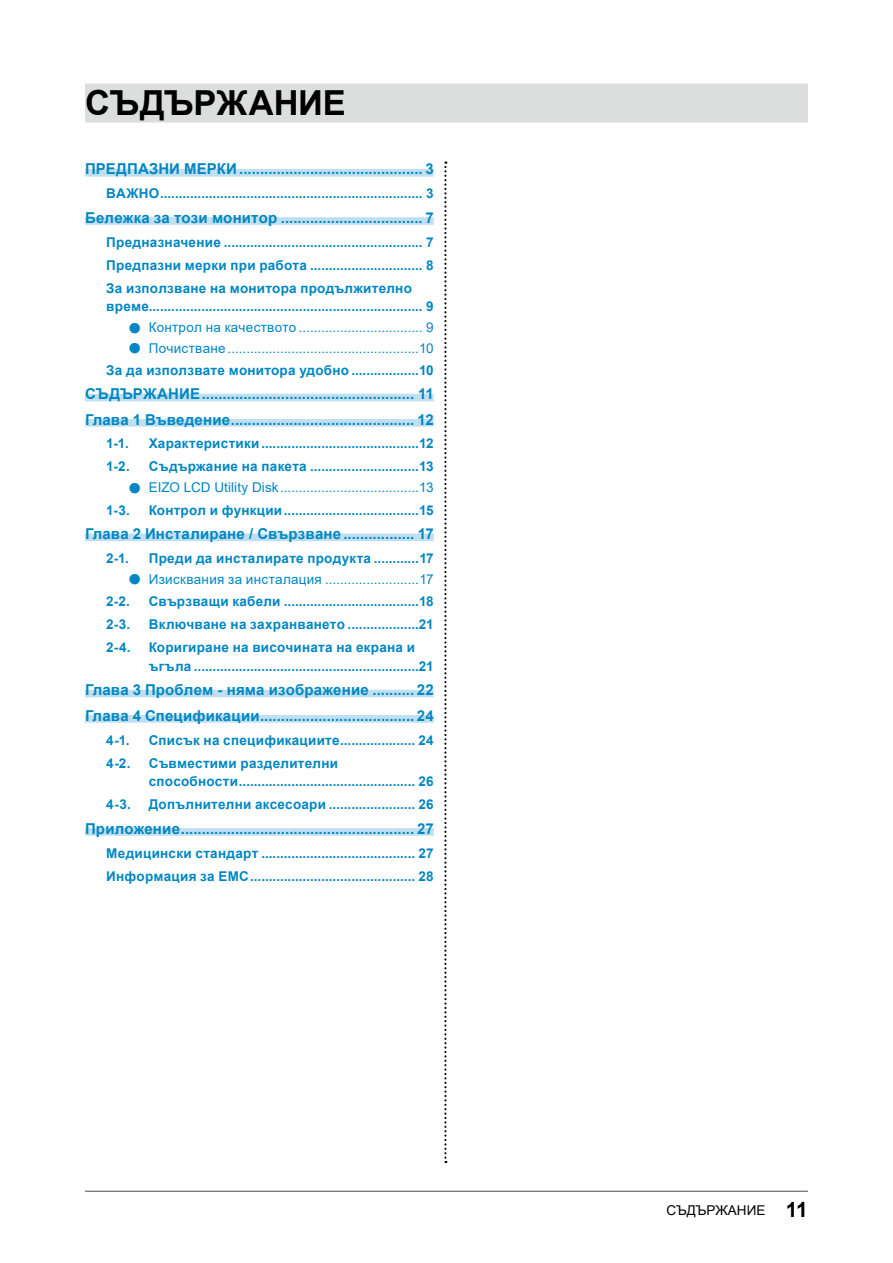
<style>
.page{position:relative;width:893px;height:1263px;background:#fff}
.page>*{position:absolute;margin:0;border:0;box-sizing:border-box;transform-origin:0 0}
.t1{font:700 34.5px "Arial";letter-spacing:-.005em;color:#000}
.t2{font:700 15px/25.2px "Arial";letter-spacing:.01em;color:#0087c3}
.t3{font:700 13.5px/23px "Arial";letter-spacing:.015em;color:#0087c3}
.t4{font:13.5px/22.4px "Arial";letter-spacing:.02em;color:#0087c3}
.t5{font:13.5px "Arial";color:#000}
.s1{font-weight:700;font-size:24.3px}
.s2{font-weight:700}
.s3{font-weight:700;font-size:21px}
</style>
<div class="page">
<hr style="left:85px;top:1191px;width:723px;height:1px;background:#595757">
<svg style="left:444px;top:162px;width:2px;height:1001px"></svg>
<div style="left:85px;top:169px;width:349px;height:8px;background:#c0dff1"></div>
<div style="left:85px;top:217px;width:349px;height:8px;background:#c0dff1"></div>
<div style="left:85px;top:394px;width:349px;height:7px;background:#c0dff1"></div>
<div style="left:85px;top:419px;width:349px;height:8px;background:#c0dff1"></div>
<div style="left:85px;top:533px;width:349px;height:8px;background:#c0dff1"></div>
<div style="left:85px;top:690px;width:349px;height:7px;background:#c0dff1"></div>
<div style="left:85px;top:715px;width:349px;height:8px;background:#c0dff1"></div>
<div style="left:85px;top:828px;width:349px;height:8px;background:#c0dff1"></div>
<div style="left:85px;top:84px;width:723px;height:39px;background:#dcdddd"></div>
<h1 class="t1" style="left:85px;top:78px;width:262px">CЪДЪРЖАНИЕ</h1>
<p class="t2" style="left:85px;top:157px;width:350px">ПРЕДПАЗНИ МЕРКИ ............................................ 3</p>
<p class="t3" style="left:106px;top:182px;width:329px">ВАЖНО...................................................................... 3</p>
<p class="t2" style="left:85px;top:205px;width:350px">Бележка за този монитор .................................. 7</p>
<p class="t3" style="left:106px;top:231px;width:329px;text-align:justify">Предназначение ..................................................... 7<br>Предпазни мерки при работа .............................. 8<br>За използване на монитора продължително</p>
<p class="t3" style="left:106px;top:295px;width:329px">време......................................................................... 9</p>
<p class="t4" style="left:128px;top:316px;width:308px"><span class="s1">●</span> Контрол на качеството ................................. 9</p>
<p class="t4" style="left:106px;top:337px;width:329px;text-align:right"><span class="s1">●</span> Почистване ...................................................10<br><span class="s2">За да използвате монитора удобно ..................10</span></p>
<p class="t2" style="left:85px;top:382px;width:350px">CЪДЪРЖАНИЕ................................................... 11<br>Глава 1 Въведение............................................ 12</p>
<p class="t3" style="left:106px;top:432px;width:24px">1-1.</p>
<p class="t3" style="left:149px;top:432px;width:286px">Характеристики..........................................12</p>
<p class="t3" style="left:106px;top:455px;width:25px">1-2.</p>
<p class="t3" style="left:149px;top:455px;width:286px">Съдържание на пакета .............................13</p>
<p class="t4" style="left:106px;top:476px;width:329px;text-indent:21px"><span class="s1">●</span> EIZO LCD Utility Disk.....................................13<br><span class="s2">1-3.</span></p>
<p class="t3" style="left:149px;top:499px;width:286px">Контрол и функции....................................15</p>
<p class="t2" style="left:85px;top:521px;width:350px">Глава 2 Инсталиране / Свързване ................. 17</p>
<p class="t3" style="left:106px;top:547px;width:24px">2-1.</p>
<p class="t3" style="left:149px;top:547px;width:286px">Преди да инсталирате продукта ............17</p>
<p class="t4" style="left:106px;top:568px;width:329px;text-indent:21px"><span class="s1">●</span> Изисквания за инсталация .........................17<br><span class="s2">2-2.</span></p>
<p class="t3" style="left:149px;top:590px;width:286px">Свързващи кабели ....................................18</p>
<p class="t3" style="left:106px;top:613px;width:25px">2-3.</p>
<p class="t3" style="left:149px;top:613px;width:286px">Включване на захранването ...................21</p>
<p class="t3" style="left:106px;top:636px;width:26px">2-4.</p>
<p class="t3" style="left:149px;top:638px;width:286px;line-height:18.8px">Коригиране на височината на екрана и ъгъла ............................................................21</p>
<p class="t2" style="left:85px;top:678px;width:350px">Глава 3 Проблем - няма изображение .......... 22<br>Глава 4 Спецификации..................................... 24</p>
<p class="t3" style="left:106px;top:728px;width:25px">4-1.</p>
<p class="t3" style="left:149px;top:728px;width:286px">Списък на спецификациите.................... 24</p>
<p class="t3" style="left:106px;top:751px;width:26px">4-2.</p>
<p class="t3" style="left:149px;top:753px;width:286px;line-height:18.8px">Съвместими разделителни способности............................................... 26</p>
<p class="t3" style="left:106px;top:793px;width:26px">4-3.</p>
<p class="t3" style="left:149px;top:793px;width:286px">Допълнителни аксесоари ....................... 26</p>
<p class="t2" style="left:85px;top:816px;width:350px">Приложение........................................................ 27</p>
<p class="t3" style="left:106px;top:841px;width:329px">Медицински стандарт ......................................... 27<br>Информация за EMC............................................ 28</p>
<p class="t5" style="left:666px;top:1201px;width:143px">CЪДЪРЖАНИЕ <span class="s3">11</span></p>
</div>
